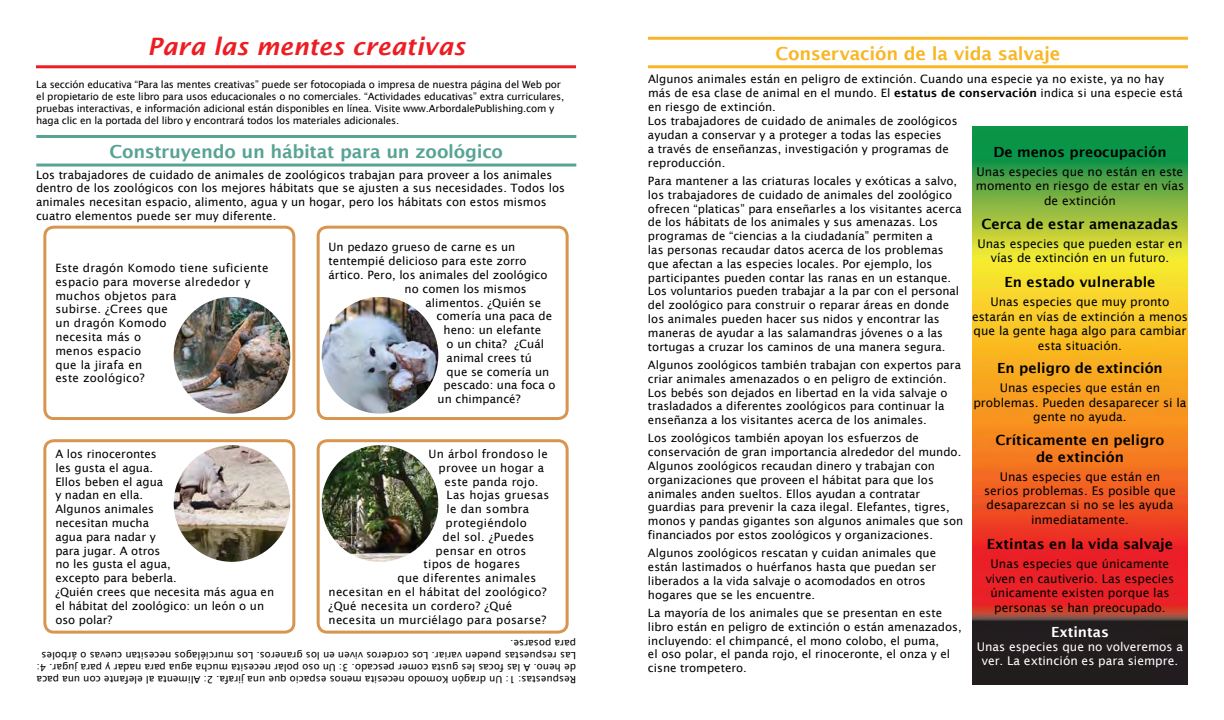
<style>
.page{position:relative;width:1224px;height:720px;background:#fff}
.page>*{position:absolute;margin:0;border:0;box-sizing:border-box;transform-origin:0 0}
.t1{font:italic 600 24px "Lucida Sans";color:#ed1d24}
.t2{font:600 18px "Lucida Sans";letter-spacing:-.015em;color:#57a394}
.t3{font:600 18px "Lucida Sans";letter-spacing:-.015em;color:#f9b626}
.t4{font:600 14px/16.8px "Lucida Sans";color:#000;text-align:center}
.t5{font:600 14px "Lucida Sans";color:#fff}
.t6{font:12px/14.4px "Lucida Sans";color:#000;text-align:center}
.t7{font:12px/14.4px "Lucida Sans";color:#fff;text-align:center}
.t8{font:11.5px/13.8px "Lucida Sans";color:#000}
.t9{font:11.5px/13.8px "Lucida Sans";letter-spacing:.02em;color:#000}
.t10{font:10px/12px "Lucida Sans";letter-spacing:-.02em;color:#000}
.t11{font:10px/12px "Lucida Sans";color:#000}
.s1{font-weight:600}
</style>
<div class="page">
<img style="left:972px;top:127px;width:216px;height:558px">
<img style="left:174px;top:297px;width:116px;height:117px;border-radius:58px">
<img style="left:322px;top:445px;width:116px;height:117px;border-radius:58px">
<img style="left:322px;top:297px;width:116px;height:117px;border-radius:58px">
<img style="left:174px;top:445px;width:116px;height:117px;border-radius:58px">
<hr style="left:36px;top:65px;width:540px;height:3px;background:#ed1d24">
<hr style="left:36px;top:164px;width:540px;height:3px;background:#57a394">
<hr style="left:36px;top:135px;width:540px;height:3px;background:#57a394">
<hr style="left:648px;top:65px;width:540px;height:3px;background:#f9b626">
<hr style="left:648px;top:37px;width:540px;height:3px;background:#f9b626">
<div style="left:43px;top:226px;width:252px;height:194px;border:3px solid #d7954f;border-radius:9px"></div>
<div style="left:317px;top:226px;width:252px;height:194px;border:3px solid #d7954f;border-radius:9px"></div>
<div style="left:43px;top:439px;width:252px;height:195px;border:3px solid #d7954f;border-radius:9px"></div>
<div style="left:317px;top:439px;width:252px;height:195px;border:3px solid #d7954f;border-radius:9px"></div>
<h1 class="t1" style="left:147px;top:32px;width:319px">Para las mentes creativas</h1>
<p class="t10" style="left:36px;top:78px;width:530px">La sección educativa “Para las mentes creativas” puede ser fotocopiada o impresa de nuestra página del Web por el propietario de este libro para usos educacionales o no comerciales. “Actividades educativas” extra curriculares, pruebas interactivas, e información adicional están disponibles en línea. Visite www.ArbordalePublishing.com y haga clic en la portada del libro y encontrará todos los materiales adicionales.</p>
<h2 class="t2" style="left:110px;top:141px;width:395px">Construyendo un hábitat para un zoológico</h2>
<p class="t8" style="left:36px;top:168px;width:530px">Los trabajadores de cuidado de animales de zoológicos trabajan para proveer a los animales dentro de los zoológicos con los mejores hábitats que se ajusten a sus necesidades. Todos los animales necesitan espacio, alimento, agua y un hogar, pero los hábitats con estos mismos cuatro elementos puede ser muy diferente.</p>
<p class="t9" style="left:55px;top:261px;width:215px">Este dragón Komodo tiene suficiente espacio para moverse alrededor y muchos objetos para<br>subirse. ¿Crees que<br>un dragón Komodo<br>necesita más o<br>menos espacio<br>que la jirafa en<br>este zoológico?</p>
<p class="t8" style="left:329px;top:240px;width:188px">Un pedazo grueso de carne es un</p>
<p class="t8" style="left:329px;top:254px;width:200px">tentempié delicioso para este zorro</p>
<p class="t8" style="left:329px;top:268px;width:220px">ártico. Pero, los animales del zoológico</p>
<p class="t8" style="left:405px;top:282px;width:124px">no comen los mismos</p>
<p class="t8" style="left:426px;top:296px;width:117px">alimentos. ¿Quién se</p>
<p class="t8" style="left:437px;top:309px;width:117px">comería una paca de</p>
<p class="t8" style="left:444px;top:323px;width:99px">heno: un elefante</p>
<p class="t8" style="left:447px;top:337px;width:99px">o un chita? ¿Cuál</p>
<p class="t8" style="left:447px;top:351px;width:87px">animal crees tú</p>
<p class="t8" style="left:447px;top:365px;width:104px">que se comería un</p>
<p class="t8" style="left:444px;top:378px;width:113px">pescado: una foca o</p>
<p class="t8" style="left:438px;top:392px;width:84px">un chimpancé?</p>
<p class="t8" style="left:55px;top:447px;width:220px">A los rinocerontes<br>les gusta el agua.<br>Ellos beben el agua<br>y nadan en ella.<br>Algunos animales<br>necesitan mucha<br>agua para nadar y<br>para jugar. A otros<br>no les gusta el agua,<br>excepto para beberla.<br>¿Quién crees que necesita más agua en el hábitat del zoológico: un león o un oso polar?</p>
<p class="t9" style="left:429px;top:447px;width:121px">Un árbol frondoso le</p>
<p class="t9" style="left:439px;top:461px;width:107px">provee un hogar a</p>
<p class="t9" style="left:445px;top:475px;width:95px">este panda rojo.</p>
<p class="t9" style="left:447px;top:488px;width:104px">Las hojas gruesas</p>
<p class="t9" style="left:447px;top:502px;width:84px">le dan sombra</p>
<p class="t9" style="left:446px;top:516px;width:83px">protegiéndolo</p>
<p class="t9" style="left:443px;top:530px;width:93px">del sol. ¿Puedes</p>
<p class="t9" style="left:436px;top:544px;width:92px">pensar en otros</p>
<p class="t9" style="left:424px;top:557px;width:98px">tipos de hogares</p>
<p class="t9" style="left:398px;top:571px;width:140px">que diferentes animales</p>
<p class="t9" style="left:329px;top:585px;width:220px">necesitan en el hábitat del zoológico?</p>
<p class="t9" style="left:329px;top:599px;width:185px">¿Qué necesita un cordero? ¿Qué</p>
<p class="t9" style="left:329px;top:613px;width:219px">necesita un murciélago para posarse?</p>
<p class="t11" style="left:576px;top:686px;width:541px;rotate:-180deg">Respuestas: 1: Un dragón Komodo necesita menos espacio que una jirafa. 2: Alimenta al elefante con una paca de heno. A las focas les gusta comer pescado. 3: Un oso polar necesita mucha agua para nadar y para jugar. 4:<br>Las respuestas pueden variar. Los corderos viven en los graneros. Los murciélagos necesitan cuevas o árboles para posarse.</p>
<h2 class="t3" style="left:776px;top:43px;width:286px">Conservación de la vida salvaje</h2>
<p class="t8" style="left:648px;top:72px;width:536px;line-height:14.1px">Algunos animales están en peligro de extinción. Cuando una especie ya no existe, ya no hay más de esa clase de animal en el mundo. El <span class="s1">estatus de conservación</span> indica si una especie está en riesgo de extinción.</p>
<p class="t8" style="left:648px;top:114px;width:311px">Los trabajadores de cuidado de animales de zoológicos ayudan a conservar y a proteger a todas las especies<br>a través de enseñanzas, investigación y programas de reproducción.</p>
<p class="t8" style="left:648px;top:174px;width:315px">Para mantener a las criaturas locales y exóticas a salvo, los trabajadores de cuidado de animales del zoológico ofrecen “platicas” para enseñarles a los visitantes acerca de los hábitats de los animales y sus amenazas. Los programas de “ciencias a la ciudadanía” permiten a<br>las personas recaudar datos acerca de los problemas que afectan a las especies locales. Por ejemplo, los participantes pueden contar las ranas en un estanque.<br>Los voluntarios pueden trabajar a la par con el personal del zoológico para construir o reparar áreas en donde los animales pueden hacer sus nidos y encontrar las maneras de ayudar a las salamandras jóvenes o a las tortugas a cruzar los caminos de una manera segura.</p>
<p class="t8" style="left:648px;top:358px;width:315px">Algunos zoológicos también trabajan con expertos para criar animales amenazados o en peligro de extinción.<br>Los bebés son dejados en libertad en la vida salvaje o trasladados a diferentes zoológicos para continuar la enseñanza a los visitantes acerca de los animales.</p>
<p class="t8" style="left:648px;top:431px;width:317px">Los zoológicos también apoyan los esfuerzos de conservación de gran importancia alrededor del mundo.<br>Algunos zoológicos recaudan dinero y trabajan con organizaciones que proveen el hábitat para que los animales anden sueltos. Ellos ayudan a contratar guardias para prevenir la caza ilegal. Elefantes, tigres, monos y pandas gigantes son algunos animales que son financiados por estos zoológicos y organizaciones.</p>
<p class="t8" style="left:648px;top:546px;width:290px">Algunos zoológicos rescatan y cuidan animales que están lastimados o huérfanos hasta que puedan ser liberados a la vida salvaje o acomodados en otros hogares que se les encuentre.</p>
<p class="t8" style="left:648px;top:606px;width:315px">La mayoría de los animales que se presentan en este libro están en peligro de extinción o están amenazados, incluyendo: el chimpancé, el mono colobo, el puma,<br>el oso polar, el panda rojo, el rinoceronte, el onza y el cisne trompetero.</p>
<p class="t4" style="left:993px;top:144px;width:175px">De menos preocupación</p>
<p class="t6" style="left:976px;top:164px;width:210px">Unas especies que no están en este momento en riesgo de estar en vías de extinción</p>
<p class="t4" style="left:982px;top:216px;width:198px">Cerca de estar amenazadas</p>
<p class="t6" style="left:978px;top:237px;width:206px">Unas especies que pueden estar en vías de extinción en un futuro.</p>
<p class="t4" style="left:1005px;top:274px;width:152px">En estado vulnerable</p>
<p class="t6" style="left:972px;top:295px;width:217px">Unas especies que muy pronto estarán en vías de extinción a menos que la gente haga algo para cambiar esta situación.</p>
<p class="t4" style="left:997px;top:360px;width:167px">En peligro de extinción</p>
<p class="t6" style="left:973px;top:381px;width:215px">Unas especies que están en problemas. Pueden desaparecer si la gente no ayuda.</p>
<p class="t4" style="left:995px;top:431px;width:171px">Críticamente en peligro de extinción</p>
<p class="t6" style="left:984px;top:469px;width:193px">Unas especies que están en serios problemas. Es posible que desaparezcan si no se les ayuda inmediatamente.</p>
<p class="t4" style="left:987px;top:536px;width:188px">Extintas en la vida salvaje</p>
<p class="t6" style="left:986px;top:557px;width:190px">Unas especies que únicamente viven en cautiverio. Las especies únicamente existen porque las personas se han preocupado.</p>
<p class="t5" style="left:1051px;top:624px;width:59px">Extintas</p>
<p class="t7" style="left:977px;top:640px;width:208px">Unas especies que no volveremos a ver. La extinción es para siempre.</p>
</div>
